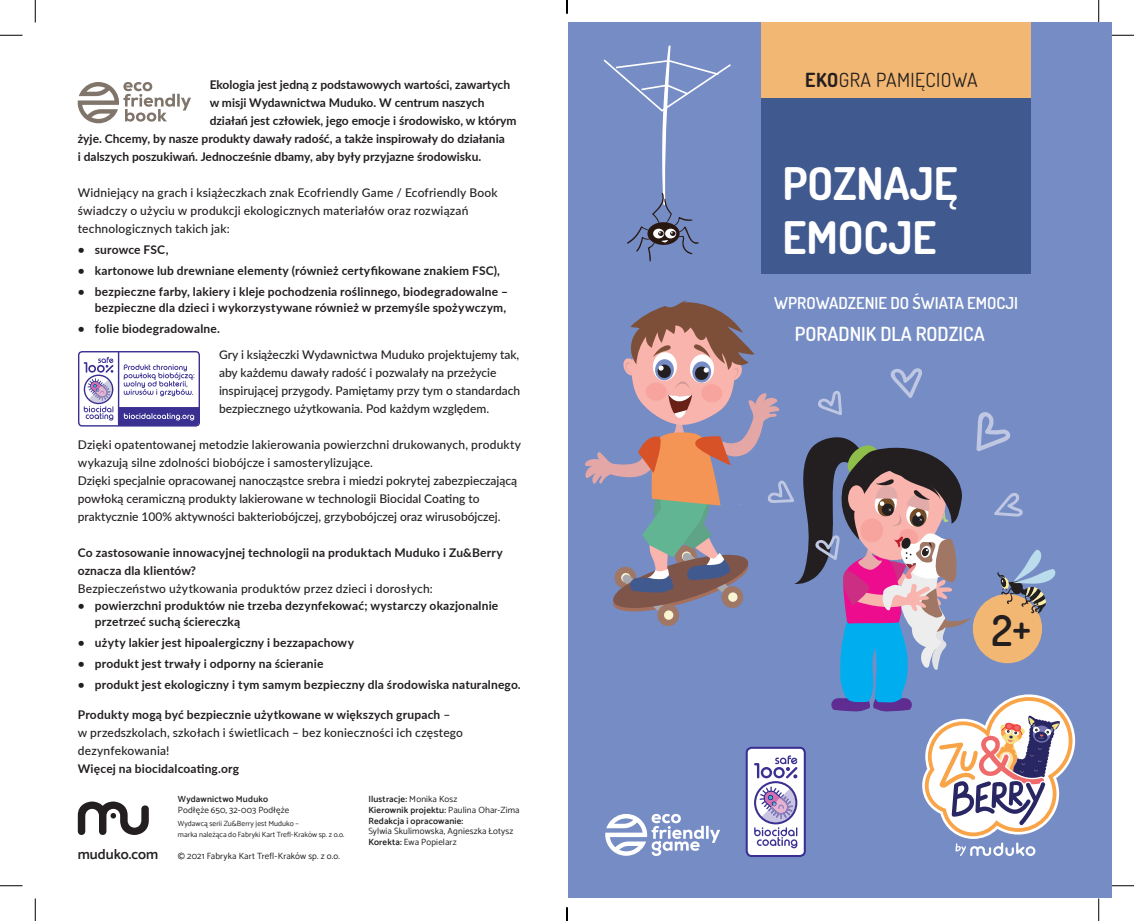
<style>
.page{position:relative;width:1134px;height:921px;background:#fff}
.page>*{position:absolute;margin:0;border:0;box-sizing:border-box;transform-origin:0 0}
.t1{font:700 45px/54px "Dosis";color:#fff}
.t2{font:600 42.6px "Dosis";color:#231f20}
.t3{font:600 19.5px "Dosis";color:#fff}
.t4{font:19.5px "Dosis";letter-spacing:.025em;color:#231f20}
.t5{font:600 16.5px "Dosis";color:#fff}
.t6{font:600 14.25px "Catamaran";color:#231f20}
.t7{font:500 12px/18px "Lato";color:#231f20}
.t8{font:700 12px/16.5px "Lato";letter-spacing:.01em;color:#231f20}
.t9{font:9px/10.8px "Catamaran";letter-spacing:.015em;color:#231f20}
.t10{font:600 9px/10.8px "Catamaran";letter-spacing:.02em;color:#231f20}
.t11{font:7.5px/10.8px "Catamaran";letter-spacing:.005em;color:#231f20}
.s1{font-weight:700}
.s2{font-weight:400}
.s3{font-weight:600}
</style>
<div class="page">
<div style="left:568px;top:22px;width:543px;height:876px;background:#758cc4"></div>
<svg style="left:78px;top:82px;width:113px;height:41px"></svg>
<div style="left:78px;top:351px;width:122px;height:76px;border:1px solid #393091;border-radius:3px"></div>
<hr style="left:118px;top:352px;width:1px;height:74px;background:#393091">
<svg style="left:84px;top:357px;width:116px;height:70px"></svg>
<div style="left:761px;top:98px;width:269px;height:176px;background:#40598e"></div>
<div style="left:761px;top:22px;width:269px;height:76px;background:#f2b773"></div>
<svg style="left:78px;top:801px;width:71px;height:34px"></svg>
<svg style="left:603px;top:45px;width:128px;height:217px"></svg>
<svg style="left:585px;top:301px;width:490px;height:555px"></svg>
<hr style="left:1097px;top:0;width:2px;height:23px;background:#fff">
<svg style="left:0;top:35px;width:22px;height:1px"></svg>
<svg style="left:1111px;top:35px;width:23px;height:1px"></svg>
<svg style="left:0;top:885px;width:22px;height:1px"></svg>
<svg style="left:1111px;top:885px;width:23px;height:1px"></svg>
<svg style="left:35px;top:0;width:1px;height:23px"></svg>
<svg style="left:35px;top:898px;width:1px;height:23px"></svg>
<svg style="left:1098px;top:0;width:1px;height:23px"></svg>
<svg style="left:1098px;top:898px;width:1px;height:23px"></svg>
<svg style="left:566px;top:0;width:2px;height:14px"></svg>
<svg style="left:566px;top:907px;width:2px;height:14px"></svg>
<p class="t8" style="left:210px;top:76px;width:302px">Ekologia jest jedną z podstawowych wartości, zawartych</p>
<p class="t8" style="left:210px;top:94px;width:276px">w misji Wydawnictwa Muduko. W centrum naszych</p>
<p class="t8" style="left:210px;top:112px;width:308px">działań jest człowiek, jego emocje i środowisko, w którym</p>
<p class="t8" style="left:78px;top:130px;width:428px">żyje. Chcemy, by nasze produkty dawały radość, a także inspirowały do działania</p>
<p class="t8" style="left:78px;top:148px;width:405px">i dalszych poszukiwań. Jednocześnie dbamy, aby były przyjazne środowisku.</p>
<p class="t7" style="left:78px;top:183px;width:421px">Widniejący na grach i książeczkach znak Ecofriendly Game / Ecofriendly Book świadczy o użyciu w produkcji ekologicznych materiałów oraz rozwiązań technologicznych takich jak:</p>
<p class="t8" style="left:78px;top:241px;width:92px">• surowce FSC,</p>
<p class="t8" style="left:78px;top:262px;width:424px">• kartonowe lub drewniane elementy (również certyfikowane znakiem FSC),</p>
<p class="t8" style="left:78px;top:282px;width:432px;text-align:right">• bezpieczne farby, lakiery i kleje pochodzenia roślinnego, biodegradowalne – bezpieczne dla dzieci i wykorzystywane również w przemyśle spożywczym,</p>
<p class="t8" style="left:78px;top:320px;width:144px">• folie biodegradowalne.</p>
<p class="t7" style="left:219px;top:345px;width:303px">Gry i książeczki Wydawnictwa Muduko projektujemy tak, aby każdemu dawały radość i pozwalały na przeżycie inspirującej przygody. Pamiętamy przy tym o standardach bezpiecznego użytkowania. Pod każdym względem.</p>
<p class="t7" style="left:78px;top:435px;width:445px">Dzięki opatentowanej metodzie lakierowania powierzchni drukowanych, produkty wykazują silne zdolności biobójcze i samosterylizujące.<br>Dzięki specjalnie opracowanej nanocząstce srebra i miedzi pokrytej zabezpieczającą powłoką ceramiczną produkty lakierowane w technologii Biocidal Coating to praktycznie 100% aktywności bakteriobójczej, grzybobójczej oraz wirusobójczej.</p>
<p class="t8" style="left:78px;top:543px;width:426px;line-height:18px">Co zastosowanie innowacyjnej technologii na produktach Muduko i Zu&amp;Berry oznacza dla klientów?</p>
<p class="t7" style="left:78px;top:579px;width:356px">Bezpieczeństwo użytkowania produktów przez dzieci i dorosłych:</p>
<p class="t8" style="left:95px;top:597px;width:405px;text-indent:-17px">• powierzchni produktów nie trzeba dezynfekować; wystarczy okazjonalnie przetrzeć suchą ściereczką</p>
<p class="t8" style="left:78px;top:634px;width:278px">• użyty lakier jest hipoalergiczny i bezzapachowy</p>
<p class="t8" style="left:78px;top:655px;width:247px">• produkt jest trwały i odporny na ścieranie</p>
<p class="t8" style="left:78px;top:675px;width:444px">• produkt jest ekologiczny i tym samym bezpieczny dla środowiska naturalnego.</p>
<p class="t7" style="left:78px;top:705px;width:387px"><span class="s1">Produkty mogą być bezpiecznie użytkowane w większych grupach</span> –<br>w przedszkolach, szkołach i świetlicach – bez konieczności ich częstego dezynfekowania!</p>
<p class="t8" style="left:78px;top:760px;width:163px">Więcej na biocidalcoating.org</p>
<p class="t6" style="left:78px;top:846px;width:82px">muduko.com</p>
<p class="t10" style="left:178px;top:793px;width:92px">Wydawnictwo Muduko</p>
<p class="t9" style="left:178px;top:804px;width:113px">Podłęże 650, 32-003 Podłęże</p>
<p class="t11" style="left:178px;top:818px;width:168px">Wydawcą serii Zu&amp;Berry jest Muduko –<br>marka należąca do Fabryki Kart Trefl-Kraków sp. z o.o.</p>
<p class="t9" style="left:178px;top:850px;width:164px">© 2021 Fabryka Kart Trefl-Kraków sp. z o.o.</p>
<p class="t10" style="left:368px;top:793px;width:153px">Ilustracje: <span class="s2">Monika Kosz<br></span>Kierownik projektu: <span class="s2">Paulina Ohar-Zima<br></span>Redakcja i opracowanie:</p>
<p class="t9" style="left:368px;top:826px;width:147px">Sylwia Skulimowska, Agnieszka Łotysz<br><span class="s3">Korekta:</span> Ewa Popielarz</p>
<h3 class="t4" style="left:805px;top:67px;width:174px"><span class="s1">EKO</span>GRA PAMIĘCIOWA</h3>
<h1 class="t1" style="left:782px;top:156px;width:177px">POZNAJĘ<br>EMOCJE</h1>
<h3 class="t5" style="left:774px;top:292px;width:245px">WPROWADZENIE DO ŚWIATA EMOCJI</h3>
<h3 class="t3" style="left:795px;top:321px;width:191px">PORADNIK DLA RODZICA</h3>
<h2 class="t2" style="left:991px;top:600px;width:41px">2+</h2>
</div>
